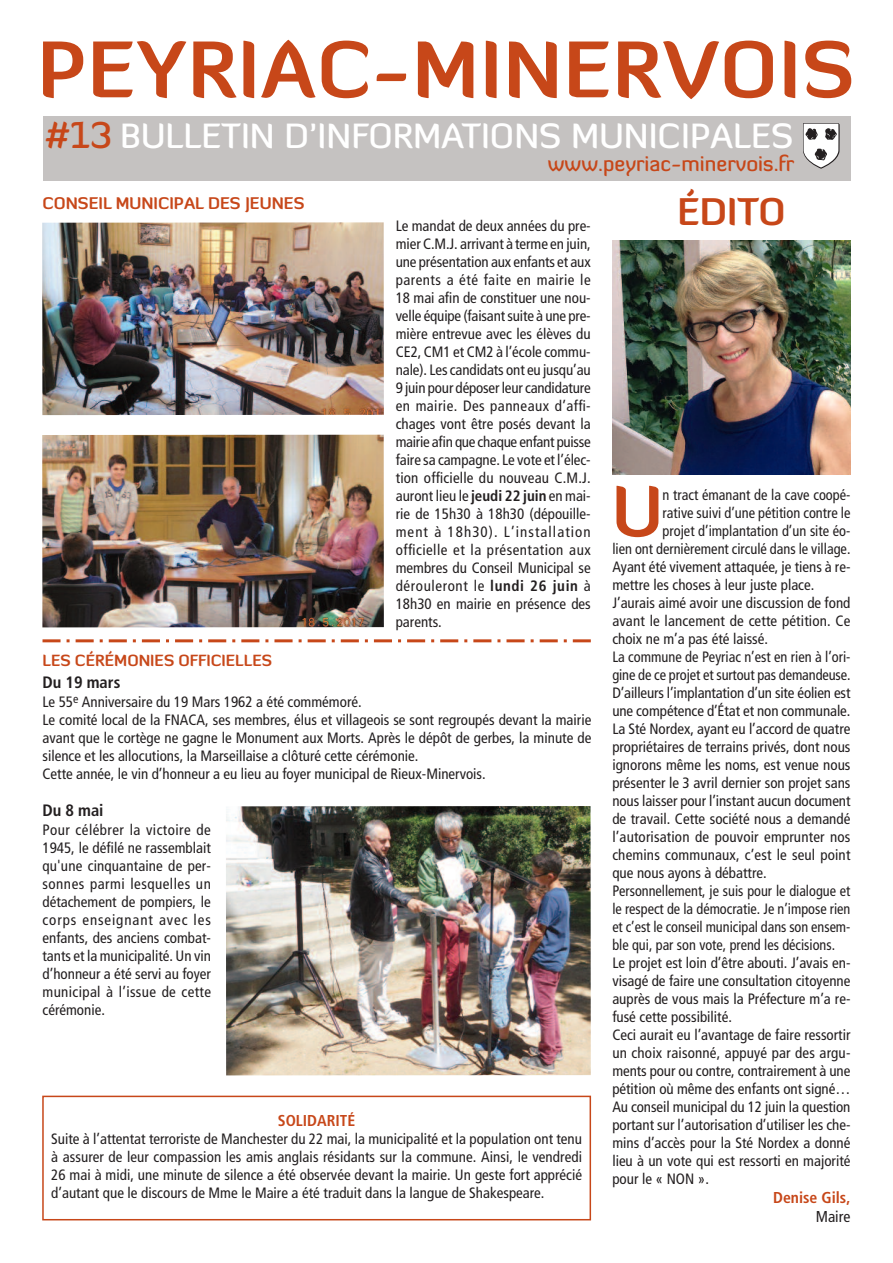
<style>
.page{position:relative;width:893px;height:1263px;background:#fff}
.page>*{position:absolute;margin:0;border:0;box-sizing:border-box;transform-origin:0 0}
.t1{font:700 78px "Diavlo";letter-spacing:.015em;color:#c74719}
.t2{font:700 69.6px "Diavlo";color:#c74719}
.t3{font:700 37.5px "Diavlo";color:#c74719}
.t4{font:500 34.5px "Diavlo";color:#fff}
.t5{font:500 21px "Diavlo";color:#c74719}
.t6{font:700 16.5px "Diavlo";color:#c74719}
.t7{font:700 condensed 16.5px "Frutiger LT Std";color:#231f20}
.t8{font:700 15.75px "Diavlo";color:#c74719}
.t9{font:700 condensed 15.75px "Frutiger LT Std";color:#c74719}
.t10{font:condensed 15.75px "Frutiger LT Std";color:#231f20}
.t11{font:condensed 15px/18px "Frutiger LT Std";color:#231f20;text-align:justify}
.t12{font:condensed 15px "Frutiger LT Std";color:#231f20;scale:.96 1}
.t13{font:condensed 15px "Frutiger LT Std";color:#231f20;scale:.95 1}
.s1{font-size:36.6px;color:#c74719}
.s2{font-weight:700}
</style>
<div class="page">
<div style="left:43px;top:117px;width:807px;height:64px;background:#c5c2c1"></div>
<svg style="left:803px;top:123px;width:37px;height:46px;background:#c0bfbf"></svg>
<img style="left:42px;top:222px;width:342px;height:193px">
<img style="left:42px;top:435px;width:342px;height:192px">
<img style="left:612px;top:241px;width:238px;height:233px">
<div style="left:42px;top:1096px;width:549px;height:124px;border:2px solid #c74719"></div>
<svg style="left:66px;top:639px;width:507px;height:3px"></svg>
<hr style="left:43px;top:639px;width:18px;height:3px;background:#c74719">
<hr style="left:573px;top:639px;width:18px;height:3px;background:#c74719">
<img style="left:226px;top:806px;width:365px;height:269px">
<h1 class="t1" style="left:37px;top:42px;width:818px">PEYRIAC-MINERVOIS</h1>
<h3 class="t4" style="left:45px;top:124px;width:750px"><span class="s1">#13</span> BULLETIN D’INFORMATIONS MUNICIPALES</h3>
<h3 class="t5" style="left:548px;top:157px;width:248px">www.peyriac-minervois.fr</h3>
<p class="t6" style="left:42px;top:197px;width:264px">CONSEIL MUNICIPAL DES JEUNES</p>
<p class="t11" style="left:396px;top:218px;width:197px">Le mandat de deux années du pre&shy;mier C.M.J. arrivant à terme en juin, une présentation aux enfants et aux parents a été faite en mairie le 18 mai afin de constituer une nou&shy;velle équipe (faisant suite à une pre&shy;mière entrevue avec les élèves du CE2, CM1 et CM2 à l’école commu&shy;nale). Les candidats ont eu jusqu’au 9 juin pour déposer leur candidature en mairie. Des panneaux d’affi&shy;chages vont être posés devant la mairie afin que chaque enfant puisse faire sa campagne. Le vote et l’élec&shy;tion officielle du nouveau C.M.J. auront lieu le <span class="s2">jeudi 22 juin</span> en mai&shy;rie de 15h30 à 18h30 (dépouille&shy;ment à 18h30). L’installation officielle et la présentation aux membres du Conseil Municipal se dérouleront le <span class="s2">lundi 26 juin</span> à 18h30 en mairie en présence des parents.</p>
<p class="t8" style="left:43px;top:655px;width:231px">LES CÉRÉMONIES OFFICIELLES</p>
<p class="t7" style="left:43px;top:676px;width:79px">Du 19 mars</p>
<p class="t11" style="left:43px;top:694px;width:550px;text-align:left">Le 55<sup>e</sup> Anniversaire du 19 Mars 1962 a été commémoré.<br>Le comité local de la FNACA, ses membres, élus et villageois se sont regroupés devant la mairie avant que le cortège ne gagne le Monument aux Morts. Après le dépôt de gerbes, la minute de silence et les allocutions, la Marseillaise a clôturé cette cérémonie.<br>Cette année, le vin d’honneur a eu lieu au foyer municipal de Rieux-Minervois.</p>
<p class="t7" style="left:43px;top:804px;width:63px">Du 8 mai</p>
<p class="t11" style="left:43px;top:822px;width:170px">Pour célébrer la victoire de 1945, le défilé ne rassemblait qu'une cinquantaine de per&shy;sonnes parmi lesquelles un détachement de pompiers, le corps enseignant avec les enfants, des anciens combat&shy;tants et la municipalité. Un vin d’honneur a été servi au foyer municipal à l’issue de cette cérémonie.</p>
<p class="t9" style="left:278px;top:1114px;width:79px">SOLIDARITÉ</p>
<p class="t11" style="left:51px;top:1131px;width:532px">Suite à l’attentat terroriste de Manchester du 22 mai, la municipalité et la population ont tenu à assurer de leur compassion les amis anglais résidants sur la commune. Ainsi, le vendredi 26 mai à midi, une minute de silence a été observée devant la mairie. Un geste fort apprécié d’autant que le discours de Mme le Maire a été traduit dans la langue de Shakespeare.</p>
<h3 class="t3" style="left:677px;top:198px;width:109px">ÉDITO</h3>
<h2 class="t2" style="left:612px;top:486px;width:52px">U</h2>
<p class="t12" style="left:663px;top:489px;width:197px">n tract émanant de la cave coopé-</p>
<p class="t12" style="left:663px;top:507px;width:197px">rative suivi d’une pétition contre le</p>
<p class="t12" style="left:663px;top:525px;width:197px">projet d’implantation d’un site éo-</p>
<p class="t12" style="left:612px;top:543px;width:250px">lien ont dernièrement circulé dans le village.</p>
<p class="t11" style="left:612px;top:559px;width:240px">Ayant été vivement attaquée, je tiens à re-</p>
<p class="t11" style="left:612px;top:577px;width:204px">mettre les choses à leur juste place.</p>
<p class="t11" style="left:612px;top:595px;width:240px">J’aurais aimé avoir une discussion de fond</p>
<p class="t11" style="left:612px;top:613px;width:240px">avant le lancement de cette pétition. Ce</p>
<p class="t11" style="left:612px;top:631px;width:157px">choix ne m’a pas été laissé.</p>
<p class="t12" style="left:612px;top:651px;width:250px">La commune de Peyriac n’est en rien à l’ori-</p>
<p class="t12" style="left:612px;top:669px;width:250px">gine de ce projet et surtout pas demandeuse.</p>
<p class="t11" style="left:612px;top:685px;width:240px">D’ailleurs l’implantation d’un site éolien est</p>
<p class="t11" style="left:612px;top:703px;width:240px">une compétence d’État et non communale.</p>
<p class="t11" style="left:612px;top:721px;width:240px">La Sté Nordex, ayant eu l’accord de quatre</p>
<p class="t11" style="left:612px;top:739px;width:240px">propriétaires de terrains privés, dont nous</p>
<p class="t11" style="left:612px;top:757px;width:240px">ignorons même les noms, est venue nous</p>
<p class="t11" style="left:612px;top:775px;width:240px">présenter le 3 avril dernier son projet sans</p>
<p class="t11" style="left:612px;top:793px;width:240px">nous laisser pour l’instant aucun document</p>
<p class="t11" style="left:612px;top:811px;width:240px">de travail. Cette société nous a demandé</p>
<p class="t11" style="left:612px;top:829px;width:240px">l’autorisation de pouvoir emprunter nos</p>
<p class="t11" style="left:612px;top:847px;width:240px">chemins communaux, c’est le seul point</p>
<p class="t11" style="left:612px;top:865px;width:156px">que nous ayons à débattre.</p>
<p class="t13" style="left:612px;top:885px;width:252px">Personnellement, je suis pour le dialogue et</p>
<p class="t13" style="left:612px;top:903px;width:252px">le respect de la démocratie. Je n’impose rien</p>
<p class="t13" style="left:612px;top:921px;width:252px">et c’est le conseil municipal dans son ensem-</p>
<p class="t13" style="left:612px;top:939px;width:236px">ble qui, par son vote, prend les décisions.</p>
<p class="t11" style="left:612px;top:955px;width:240px">Le projet est loin d’être abouti. J’avais en-</p>
<p class="t11" style="left:612px;top:973px;width:240px">visagé de faire une consultation citoyenne</p>
<p class="t11" style="left:612px;top:991px;width:240px">auprès de vous mais la Préfecture m’a re-</p>
<p class="t11" style="left:612px;top:1009px;width:121px">fusé cette possibilité.</p>
<p class="t11" style="left:612px;top:1027px;width:240px">Ceci aurait eu l’avantage de faire ressortir</p>
<p class="t11" style="left:612px;top:1045px;width:240px">un choix raisonné, appuyé par des argu-</p>
<p class="t11" style="left:612px;top:1063px;width:240px">ments pour ou contre, contrairement à une</p>
<p class="t11" style="left:612px;top:1081px;width:240px">pétition où même des enfants ont signé…</p>
<p class="t11" style="left:612px;top:1099px;width:240px">Au conseil municipal du 12 juin la question</p>
<p class="t11" style="left:612px;top:1117px;width:240px">portant sur l’autorisation d’utiliser les che-</p>
<p class="t11" style="left:612px;top:1135px;width:240px">mins d’accès pour la Sté Nordex a donné</p>
<p class="t11" style="left:612px;top:1153px;width:240px">lieu à un vote qui est ressorti en majorité</p>
<p class="t11" style="left:612px;top:1171px;width:98px">pour le « NON ».</p>
<p class="t9" style="left:773px;top:1191px;width:79px">Denise Gils,</p>
<p class="t10" style="left:816px;top:1210px;width:36px">Maire</p>
</div>
